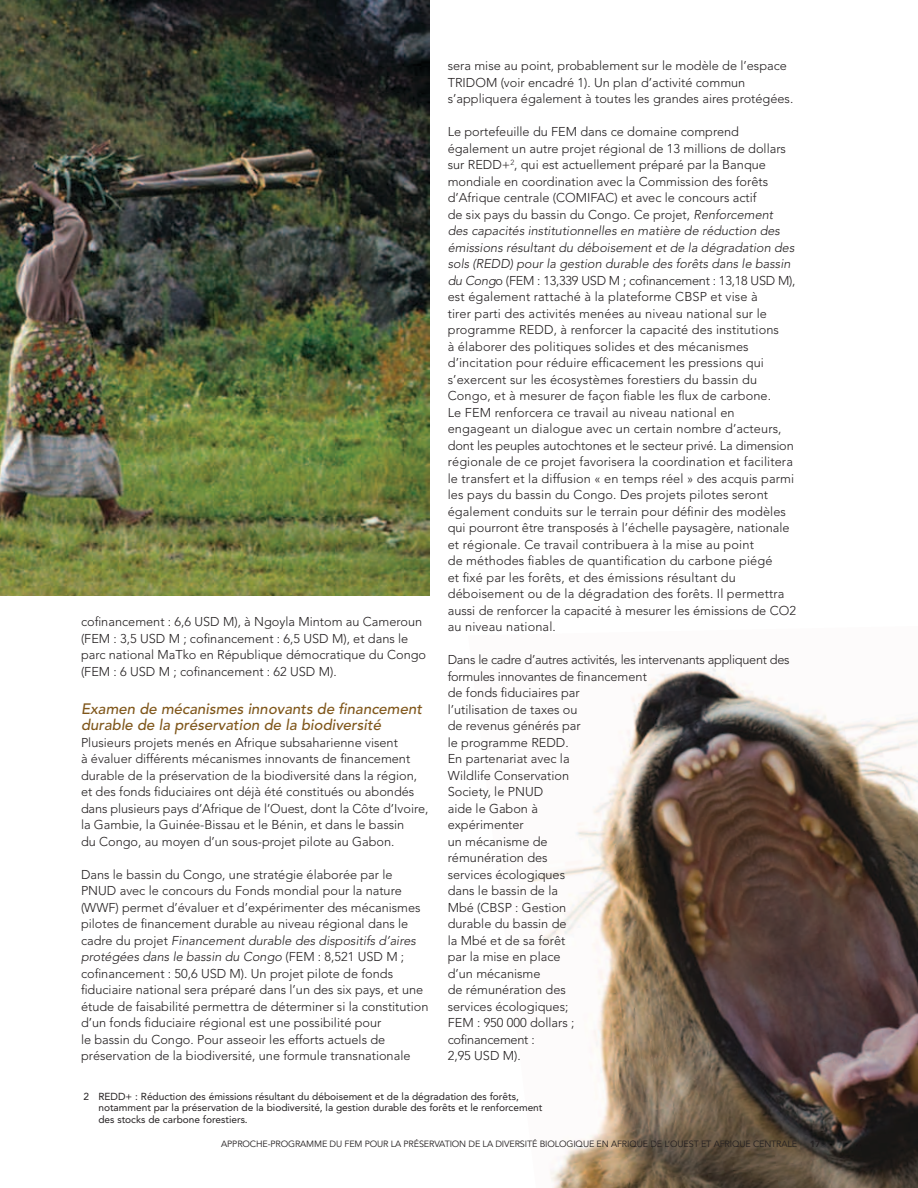
<style>
.page{position:relative;width:918px;height:1188px;background:#fff}
.page>*{position:absolute;margin:0;border:0;box-sizing:border-box;transform-origin:0 0}
.t1{font:italic 500 15px/16.5px "Avenir";color:#80571b}
.t2{font:300 12.75px/16.5px "Avenir";color:#231f20}
.t3{font:10.2px/11.6px "Avenir";color:#231f20}
.t4{font:9px "Avenir";letter-spacing:-.015em;color:#231f20}
.t5{font:800 9px "Avenir";color:#231f20}
.s1{font-style:italic}
</style>
<div class="page">
<img style="left:531px;top:666px;width:387px;height:522px">
<img style="left:0;top:0;width:430px;height:595px">
<p class="t2" style="left:81px;top:613px;width:347px">cofinancement : 6,6 USD M), à Ngoyla Mintom au Cameroun (FEM : 3,5 USD M ; cofinancement : 6,5 USD M), et dans le parc national MaTko en République démocratique du Congo (FEM : 6 USD M ; cofinancement : 62 USD M).</p>
<p class="t1" style="left:81px;top:701px;width:342px">Examen de mécanismes innovants de financement durable de la préservation de la biodiversité</p>
<p class="t2" style="left:81px;top:734px;width:349px">Plusieurs projets menés en Afrique subsaharienne visent<br>à évaluer différents mécanismes innovants de financement durable de la préservation de la biodiversité dans la région, et des fonds fiduciaires ont déjà été constitués ou abondés dans plusieurs pays d’Afrique de l’Ouest, dont la Côte d’Ivoire, la Gambie, la Guinée-Bissau et le Bénin, et dans le bassin<br>du Congo, au moyen d’un sous-projet pilote au Gabon.</p>
<p class="t2" style="left:81px;top:866px;width:349px">Dans le bassin du Congo, une stratégie élaborée par le PNUD avec le concours du Fonds mondial pour la nature (WWF) permet d’évaluer et d’expérimenter des mécanismes pilotes de financement durable au niveau régional dans le cadre du projet <span class="s1">Financement durable des dispositifs d’aires protégées dans le bassin du Congo</span> (FEM : 8,521 USD M ; cofinancement : 50,6 USD M). Un projet pilote de fonds fiduciaire national sera préparé dans l’un des six pays, et une étude de faisabilité permettra de déterminer si la constitution d’un fonds fiduciaire régional est une possibilité pour<br>le bassin du Congo. Pour asseoir les efforts actuels de préservation de la biodiversité, une formule transnationale</p>
<p class="t2" style="left:448px;top:58px;width:347px">sera mise au point, probablement sur le modèle de l’espace<br>TRIDOM (voir encadré 1). Un plan d’activité commun s’appliquera également à toutes les grandes aires protégées.</p>
<p class="t2" style="left:448px;top:124px;width:350px">Le portefeuille du FEM dans ce domaine comprend également un autre projet régional de 13 millions de dollars sur REDD+<sup>2</sup>, qui est actuellement préparé par la Banque mondiale en coordination avec la Commission des forêts d’Afrique centrale (COMIFAC) et avec le concours actif<br>de six pays du bassin du Congo. Ce projet, <span class="s1">Renforcement des capacités institutionnelles en matière de réduction des émissions résultant du déboisement et de la dégradation des sols (REDD) pour la gestion durable des forêts dans le bassin du Cong</span>o (FEM : 13,339 USD M ; cofinancement : 13,18 USD M), est également rattaché à la plateforme CBSP et vise à<br>tirer parti des activités menées au niveau national sur le programme REDD, à renforcer la capacité des institutions<br>à élaborer des politiques solides et des mécanismes d’incitation pour réduire efficacement les pressions qui s’exercent sur les écosystèmes forestiers du bassin du Congo, et à mesurer de façon fiable les flux de carbone.<br>Le FEM renforcera ce travail au niveau national en engageant un dialogue avec un certain nombre d’acteurs, dont les peuples autochtones et le secteur privé. La dimension régionale de ce projet favorisera la coordination et facilitera le transfert et la diffusion « en temps réel » des acquis parmi les pays du bassin du Congo. Des projets pilotes seront également conduits sur le terrain pour définir des modèles qui pourront être transposés à l’échelle paysagère, nationale et régionale. Ce travail contribuera à la mise au point<br>de méthodes fiables de quantification du carbone piégé<br>et fixé par les forêts, et des émissions résultant du déboisement ou de la dégradation des forêts. Il permettra aussi de renforcer la capacité à mesurer les émissions de CO2 au niveau national.</p>
<p class="t2" style="left:448px;top:652px;width:343px">Dans le cadre d’autres activités, les intervenants appliquent des formules innovantes de financement<br>de fonds fiduciaires par<br>l’utilisation de taxes ou<br>de revenus générés par<br>le programme REDD.<br>En partenariat avec la<br>Wildlife Conservation<br>Society, le PNUD<br>aide le Gabon à<br>expérimenter<br>un mécanisme de<br>rémunération des<br>services écologiques<br>dans le bassin de la<br>Mbé (CBSP : Gestion<br>durable du bassin de<br>la Mbé et de sa forêt<br>par la mise en place<br>d’un mécanisme<br>de rémunération des<br>services écologiques;<br>FEM : 950 000 dollars ;<br>cofinancement :<br>2,95 USD M).</p>
<p class="t3" style="left:98px;top:1090px;width:446px;text-indent:-15px">2 REDD+ : Réduction des émissions résultant du déboisement et de la dégradation des forêts, notamment par la préservation de la biodiversité, la gestion durable des forêts et le renforcement des stocks de carbone forestiers.</p>
<p class="t4" style="left:221px;top:1139px;width:578px">APPROCHE-PROGRAMME DU FEM POUR LA PRÉSERVATION DE LA DIVERSITÉ BIOLOGIQUE EN AFRIQUE DE L’OUEST ET AFRIQUE CENTRALE</p>
<p class="t5" style="left:810px;top:1139px;width:12px">17</p>
</div>
